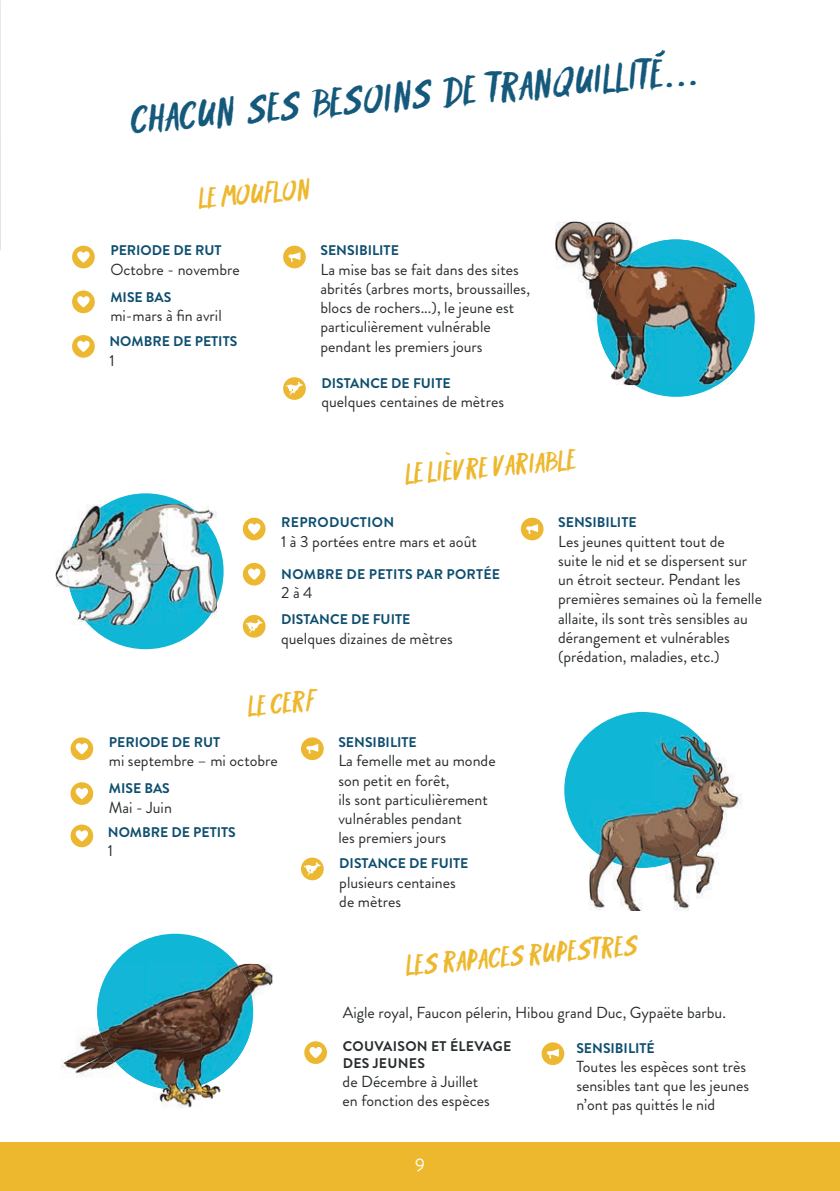
<style>
.page{position:relative;width:840px;height:1191px;background:#fff}
.page>*{position:absolute;margin:0;border:0;box-sizing:border-box;transform-origin:0 0}
.t1{font:28px "Katanas Edge";color:#14597b}
.t2{font:20px "Katanas Edge";color:#edb82e}
.t3{font:18px "Brandon Grotesque";color:#fff}
.t4{font:16px/19.2px "Brandon Grotesque";color:#292d2f}
.t5{font:700 14px "Brandon Grotesque";color:#0e4e6f}
.t6{font:700 14px "Brandon Grotesque";letter-spacing:.02em;color:#0e4e6f}
.t7{font:700 14px/16.8px "Brandon Grotesque";letter-spacing:.02em;color:#292d2f}
</style>
<div class="page">
<svg style="left:445px;top:452px;width:5px;height:3px"></svg>
<div style="left:97px;top:933px;width:156px;height:156px;background:#0fb6d6;border-radius:50%"></div>
<img style="left:253px;top:963px;width:19px;height:50px">
<img style="left:62px;top:1026px;width:37px;height:36px">
<img style="left:61px;top:1062px;width:38px;height:15px">
<img style="left:159px;top:1089px;width:42px;height:19px">
<img style="left:201px;top:1085px;width:20px;height:14px">
<img style="left:97px;top:963px;width:156px;height:63px">
<img style="left:99px;top:1026px;width:50px;height:59px">
<img style="left:149px;top:1026px;width:52px;height:63px">
<img style="left:201px;top:1026px;width:50px;height:59px">
<div style="left:564px;top:712px;width:155px;height:155px;background:#0fb6d6;border-radius:50%"></div>
<img style="left:719px;top:759px;width:23px;height:76px">
<img style="left:589px;top:867px;width:126px;height:44px">
<img style="left:589px;top:734px;width:130px;height:133px">
<div style="left:68px;top:493px;width:155px;height:156px;background:#0fb6d6;border-radius:50%"></div>
<img style="left:59px;top:550px;width:9px;height:14px">
<img style="left:56px;top:564px;width:12px;height:24px">
<img style="left:68px;top:504px;width:149px;height:121px">
<div style="left:597px;top:239px;width:157px;height:158px;background:#0fb6d6;border-radius:50%"></div>
<img style="left:555px;top:221px;width:60px;height:55px">
<img style="left:615px;top:222px;width:17px;height:17px">
<img style="left:578px;top:276px;width:25px;height:44px">
<img style="left:603px;top:239px;width:133px;height:49px">
<img style="left:597px;top:288px;width:139px;height:48px">
<img style="left:599px;top:336px;width:137px;height:49px">
<svg style="left:0;top:0;width:1px;height:251px"></svg>
<div style="left:0;top:1142px;width:839px;height:49px;background:#edb82e"></div>
<div style="left:301px;top:737px;width:22px;height:23px;background:#edb831;border-radius:50%"></div>
<svg style="left:306px;top:744px;width:12px;height:9px"></svg>
<div style="left:301px;top:857px;width:22px;height:23px;background:#edb831;border-radius:50%"></div>
<svg style="left:304px;top:862px;width:16px;height:13px"></svg>
<div style="left:304px;top:1041px;width:23px;height:23px;background:#edb831;border-radius:50%"></div>
<svg style="left:309px;top:1047px;width:13px;height:11px"></svg>
<div style="left:520px;top:517px;width:23px;height:23px;background:#edb831;border-radius:50%"></div>
<svg style="left:526px;top:524px;width:12px;height:10px"></svg>
<div style="left:243px;top:615px;width:22px;height:22px;background:#edb831;border-radius:50%"></div>
<svg style="left:246px;top:619px;width:16px;height:14px"></svg>
<div style="left:243px;top:517px;width:22px;height:23px;background:#edb831;border-radius:50%"></div>
<svg style="left:248px;top:523px;width:12px;height:11px"></svg>
<div style="left:243px;top:563px;width:22px;height:22px;background:#edb831;border-radius:50%"></div>
<svg style="left:248px;top:568px;width:12px;height:12px"></svg>
<div style="left:70px;top:737px;width:23px;height:23px;background:#edb831;border-radius:50%"></div>
<svg style="left:76px;top:743px;width:12px;height:11px"></svg>
<div style="left:70px;top:782px;width:23px;height:23px;background:#edb831;border-radius:50%"></div>
<svg style="left:76px;top:788px;width:12px;height:11px"></svg>
<div style="left:283px;top:246px;width:22px;height:22px;background:#edb831;border-radius:50%"></div>
<svg style="left:288px;top:252px;width:12px;height:10px"></svg>
<div style="left:283px;top:377px;width:22px;height:23px;background:#edb831;border-radius:50%"></div>
<svg style="left:286px;top:382px;width:17px;height:13px"></svg>
<div style="left:72px;top:246px;width:23px;height:22px;background:#edb831;border-radius:50%"></div>
<svg style="left:77px;top:251px;width:13px;height:12px"></svg>
<div style="left:72px;top:290px;width:23px;height:23px;background:#edb831;border-radius:50%"></div>
<svg style="left:77px;top:296px;width:13px;height:11px"></svg>
<div style="left:72px;top:335px;width:23px;height:23px;background:#edb831;border-radius:50%"></div>
<svg style="left:77px;top:341px;width:13px;height:11px"></svg>
<svg style="left:655px;top:50px;width:9px;height:7px"></svg>
<div style="left:70px;top:824px;width:23px;height:23px;background:#edb831;border-radius:50%"></div>
<svg style="left:76px;top:830px;width:12px;height:11px"></svg>
<div style="left:541px;top:1042px;width:23px;height:23px;background:#edb831;border-radius:50%"></div>
<svg style="left:547px;top:1049px;width:11px;height:9px"></svg>
<h1 class="t1" style="left:129px;top:101px;width:571px;rotate:-5deg">CHACUN SES BESOINS DE TRANQUILLITE...</h1>
<p class="t2" style="left:197px;top:185px;width:114px;rotate:-5deg">Le mouflon</p>
<p class="t5" style="left:110px;top:241px;width:113px">PERIODE DE RUT</p>
<p class="t4" style="left:110px;top:260px;width:131px">Octobre - novembre</p>
<p class="t5" style="left:110px;top:287px;width:63px">MISE BAS</p>
<p class="t4" style="left:110px;top:306px;width:113px">mi-mars à fin avril</p>
<p class="t5" style="left:109px;top:332px;width:129px">NOMBRE DE PETITS</p>
<p class="t4" style="left:109px;top:351px;width:7px">1</p>
<p class="t5" style="left:320px;top:241px;width:80px">SENSIBILITE</p>
<p class="t4" style="left:320px;top:260px;width:211px">La mise bas se fait dans des sites abrités (arbres morts, broussailles, blocs de rochers...), le jeune est particulièrement vulnérable pendant les premiers jours</p>
<p class="t5" style="left:321px;top:373px;width:131px">DISTANCE DE FUITE</p>
<p class="t4" style="left:321px;top:392px;width:184px">quelques centaines de mètres</p>
<p class="t2" style="left:404px;top:460px;width:173px;rotate:-5deg">Le lievre variable</p>
<p class="t6" style="left:281px;top:513px;width:114px">REPRODUCTION</p>
<p class="t4" style="left:281px;top:532px;width:197px">1 à 3 portées entre mars et août</p>
<p class="t6" style="left:281px;top:564px;width:220px">NOMBRE DE PETITS PAR PORTÉE</p>
<p class="t4" style="left:281px;top:583px;width:33px">2 à 4</p>
<p class="t5" style="left:281px;top:610px;width:131px">DISTANCE DE FUITE</p>
<p class="t4" style="left:281px;top:628px;width:173px">quelques dizaines de mètres</p>
<p class="t2" style="left:247px;top:693px;width:69px;rotate:-5deg">Le cerf</p>
<p class="t5" style="left:109px;top:732px;width:113px">PERIODE DE RUT</p>
<p class="t4" style="left:109px;top:751px;width:170px">mi septembre – mi octobre</p>
<p class="t5" style="left:109px;top:779px;width:63px">MISE BAS</p>
<p class="t4" style="left:109px;top:798px;width:65px">Mai - Juin</p>
<p class="t5" style="left:108px;top:822px;width:129px">NOMBRE DE PETITS</p>
<p class="t4" style="left:108px;top:841px;width:7px">1</p>
<p class="t5" style="left:338px;top:732px;width:80px">SENSIBILITE</p>
<p class="t4" style="left:338px;top:751px;width:159px">La femelle met au monde son petit en forêt,<br>ils sont particulièrement vulnérables pendant<br>les premiers jours</p>
<p class="t5" style="left:339px;top:853px;width:131px">DISTANCE DE FUITE</p>
<p class="t4" style="left:339px;top:872px;width:118px">plusieurs centaines de mètres</p>
<p class="t5" style="left:558px;top:513px;width:80px">SENSIBILITE</p>
<p class="t4" style="left:558px;top:532px;width:205px">Les jeunes quittent tout de<br>suite le nid et se dispersent sur un étroit secteur. Pendant les premières semaines où la femelle allaite, ils sont très sensibles au dérangement et vulnérables (prédation, maladies, etc.)</p>
<p class="t2" style="left:404px;top:952px;width:235px;rotate:-5deg">Les rapaces rupestres</p>
<p class="t4" style="left:342px;top:1003px;width:384px">Aigle royal, Faucon pélerin, Hibou grand Duc, Gypaëte barbu.</p>
<p class="t7" style="left:342px;top:1038px;width:170px">COUVAISON ET ÉLEVAGE<br>DES JEUNES</p>
<p class="t4" style="left:342px;top:1072px;width:148px">de Décembre à Juillet en fonction des espèces</p>
<p class="t3" style="left:415px;top:1152px;width:11px">9</p>
<p class="t5" style="left:576px;top:1038px;width:80px">SENSIBILITÉ</p>
<p class="t4" style="left:576px;top:1057px;width:174px">Toutes les espèces sont très sensibles tant que les jeunes n’ont pas quittés le nid</p>
</div>
